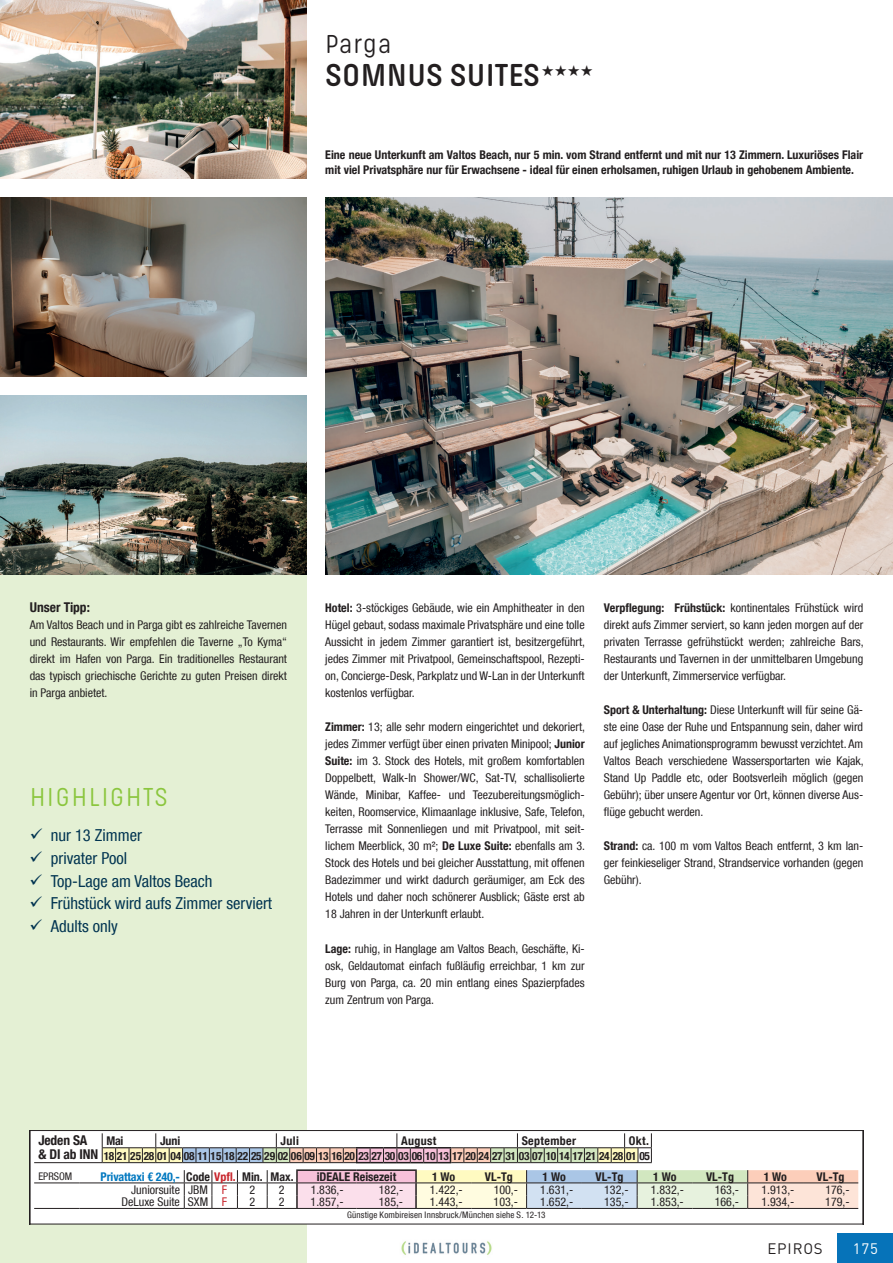
<style>
.page{position:relative;width:893px;height:1263px;background:#fff}
.page>*{position:absolute;margin:0;border:0;box-sizing:border-box;transform-origin:0 0}
.t1{font:600 33px "Pilcrow Soft";letter-spacing:.01em;color:#231f20}
.t2{font:27px "Pilcrow Soft";letter-spacing:.05em;color:#8bc63e}
.t3{font:27px "Pilcrow Soft";letter-spacing:.035em;color:#231f20}
.t4{font:condensed 16.5px/22.5px "Helvetica Neue LT Com";color:#013451}
.t5{font:15px "DINOT";letter-spacing:.06em;color:#231f20}
.t6{font:15px "DINOT";color:#fff}
.t7{font:700 condensed 13.5px/14.2px "Helvetica Neue LT Com";letter-spacing:-.01em;color:#231f20}
.t8{font:condensed 12px/17px "Helvetica Neue LT Com";color:#231f20;text-align:justify}
.t9{font:700 condensed 12px/15.8px "Helvetica Neue LT Com";color:#231f20}
.t10{font:700 condensed 12px "Helvetica Neue LT Com";letter-spacing:-.01em;color:#0078c0}
.t11{font:700 condensed 12px "Helvetica Neue LT Com";letter-spacing:.03em;color:#231f20}
.t12{font:700 condensed 11.4px "Helvetica Neue LT Com";letter-spacing:-.04em;color:#231f20}
.t13{font:condensed 10.5px "Helvetica Neue LT Com";color:#231f20}
.t14{font:condensed 9px "Helvetica Neue LT Com";letter-spacing:.015em;color:#231f20}
.s1{font-weight:700}
.s2{color:#231f20}
.s3{color:#c8242b}
</style>
<div class="page">
<div style="left:0;top:574px;width:306px;height:689px;background:#e4f0d4"></div>
<img style="left:401px;top:1241px;width:91px;height:14px">
<div style="left:838px;top:1233px;width:55px;height:30px;background:#0673b9"></div>
<div style="left:30px;top:1130px;width:833px;height:94px;background:#fff"></div>
<hr style="left:34px;top:1162px;width:68px;height:1px;background:#231f20">
<hr style="left:34px;top:1182px;width:45px;height:1px;background:#231f20">
<hr style="left:79px;top:1182px;width:105px;height:1px;background:#231f20">
<hr style="left:34px;top:1208px;width:45px;height:1px;background:#231f20">
<hr style="left:79px;top:1208px;width:105px;height:1px;background:#231f20">
<svg style="left:102px;top:1130px;width:762px;height:97px"></svg>
<div style="left:30px;top:1130px;width:833px;height:94px;border:1px solid #231f20"></div>
<img style="left:0;top:0;width:306px;height:179px">
<img style="left:325px;top:198px;width:568px;height:376px">
<img style="left:0;top:395px;width:306px;height:179px">
<img style="left:0;top:198px;width:306px;height:178px">
<h2 class="t3" style="left:325px;top:31px;width:68px">Parga</h2>
<h1 class="t1" style="left:325px;top:59px;width:216px">SOMNUS SUITES</h1>
<p class="t9" style="left:325px;top:146px;width:539px">Eine neue Unterkunft am Valtos Beach, nur 5 min. vom Strand entfernt und mit nur 13 Zimmern. Luxuriöses Flair mit viel Privatsphäre nur für Erwachsene - ideal für einen erholsamen, ruhigen Urlaub in gehobenem Ambiente.</p>
<p class="t7" style="left:30px;top:600px;width:62px">Unser Tipp:</p>
<p class="t8" style="left:30px;top:616px;width:259px">Am Valtos Beach und in Parga gibt es zahlreiche Tavernen und Restaurants. Wir empfehlen die Taverne „To Kyma“ direkt im Hafen von Parga. Ein traditionelles Restaurant das typisch griechische Gerichte zu guten Preisen direkt in Parga anbietet.</p>
<h2 class="t2" style="left:30px;top:783px;width:139px">HIGHLIGHTS</h2>
<h3 class="t4" style="left:51px;top:824px;width:223px">nur 13 Zimmer<br>privater Pool<br>Top-Lage am Valtos Beach<br>Frühstück wird aufs Zimmer serviert<br>Adults only</h3>
<p class="t8" style="left:325px;top:599px;width:261px"><span class="s1">Hotel:</span> 3-stöckiges Gebäude, wie ein Amphitheater in den Hügel gebaut, sodass maximale Privatsphäre und eine tolle Aussicht in jedem Zimmer garantiert ist, besitzergeführt, jedes Zimmer mit Privatpool, Gemeinschaftspool, Rezepti&shy;on, Concierge-Desk, Parkplatz und W-Lan in der Unterkunft kostenlos verfügbar.</p>
<p class="t8" style="left:325px;top:718px;width:261px"><span class="s1">Zimmer:</span> 13; alle sehr modern eingerichtet und dekoriert, jedes Zimmer verfügt über einen privaten Minipool; <span class="s1">Junior Suite:</span> im 3. Stock des Hotels, mit großem komfortablen Doppelbett, Walk-In Shower/WC, Sat-TV, schallisolierte Wände, Minibar, Kaffee- und Teezubereitungsmöglich&shy;keiten, Roomservice, Klimaanlage inklusive, Safe, Telefon, Terrasse mit Sonnenliegen und mit Privatpool, mit seit&shy;lichem Meerblick, 30 m²; <span class="s1">De Luxe Suite:</span> ebenfalls am 3.<br>Stock des Hotels und bei gleicher Ausstattung, mit offenen Badezimmer und wirkt dadurch geräumiger, am Eck des Hotels und daher noch schönerer Ausblick; Gäste erst ab 18 Jahren in der Unterkunft erlaubt.</p>
<p class="t8" style="left:325px;top:940px;width:261px"><span class="s1">Lage:</span> ruhig, in Hanglage am Valtos Beach, Geschäfte, Ki&shy;osk, Geldautomat einfach fußläufig erreichbar, 1 km zur Burg von Parga, ca. 20 min entlang eines Spazierpfades zum Zentrum von Parga.</p>
<p class="t8" style="left:604px;top:599px;width:261px"><span class="s1">Verpflegung: Frühstück:</span> kontinentales Frühstück wird direkt aufs Zimmer serviert, so kann jeden morgen auf der privaten Terrasse gefrühstückt werden; zahlreiche Bars, Restaurants und Tavernen in der unmittelbaren Umgebung der Unterkunft, Zimmerservice verfügbar.</p>
<p class="t8" style="left:604px;top:701px;width:261px"><span class="s1">Sport &amp; Unterhaltung:</span> Diese Unterkunft will für seine Gä&shy;ste eine Oase der Ruhe und Entspannung sein, daher wird auf jegliches Animationsprogramm bewusst verzichtet. Am Valtos Beach verschiedene Wassersportarten wie Kajak, Stand Up Paddle etc, oder Bootsverleih möglich (gegen Gebühr); über unsere Agentur vor Ort, können diverse Aus&shy;flüge gebucht werden.</p>
<p class="t8" style="left:604px;top:837px;width:261px"><span class="s1">Strand:</span> ca. 100 m vom Valtos Beach entfernt, 3 km lan&shy;ger feinkieseliger Strand, Strandservice vorhanden (gegen Gebühr).</p>
<p class="t7" style="left:38px;top:1133px;width:61px">Jeden SA &amp; DI ab INN</p>
<p class="t9" style="left:106px;top:1133px;width:19px">Mai</p>
<p class="t9" style="left:160px;top:1133px;width:22px">Juni</p>
<p class="t9" style="left:281px;top:1133px;width:20px">Juli</p>
<p class="t9" style="left:401px;top:1133px;width:37px">August</p>
<p class="t11" style="left:522px;top:1133px;width:56px">September</p>
<p class="t9" style="left:629px;top:1133px;width:22px">Okt.</p>
<p class="t12" style="left:104px;top:1149px;width:548px">18 21 25 28 01 04 08 11 15 18 22 25 29 02 06 09 13 16 20 23 27 30 03 06 10 13 17 20 24 27 31 03 07 10 14 17 21 24 28 01 05</p>
<p class="t13" style="left:38px;top:1170px;width:35px">EPRSOM</p>
<p class="t10" style="left:101px;top:1169px;width:195px">Privattaxi € 240,- <span class="s2">Code</span> <span class="s3">Vpfl.</span> <span class="s2">Min. Max.</span></p>
<p class="t9" style="left:317px;top:1169px;width:81px">iDEALE Reisezeit</p>
<p class="t9" style="left:432px;top:1168px;width:25px">1 Wo</p>
<p class="t9" style="left:485px;top:1168px;width:29px">VL-Tg</p>
<p class="t9" style="left:543px;top:1168px;width:25px">1 Wo</p>
<p class="t9" style="left:595px;top:1168px;width:29px">VL-Tg</p>
<p class="t9" style="left:653px;top:1168px;width:25px">1 Wo</p>
<p class="t9" style="left:706px;top:1168px;width:29px">VL-Tg</p>
<p class="t9" style="left:764px;top:1168px;width:25px">1 Wo</p>
<p class="t9" style="left:817px;top:1168px;width:29px">VL-Tg</p>
<p class="t8" style="left:131px;top:1181px;width:98px">Juniorsuite JBM <span class="s3">F</span></p>
<p class="t8" style="left:249px;top:1181px;width:7px">2</p>
<p class="t8" style="left:279px;top:1181px;width:7px">2</p>
<p class="t8" style="left:311px;top:1181px;width:35px">1.836,-</p>
<p class="t8" style="left:379px;top:1181px;width:26px">182,-</p>
<p class="t8" style="left:430px;top:1181px;width:35px">1.422,-</p>
<p class="t8" style="left:494px;top:1181px;width:26px">100,-</p>
<p class="t8" style="left:540px;top:1181px;width:35px">1.631,-</p>
<p class="t8" style="left:604px;top:1181px;width:26px">132,-</p>
<p class="t8" style="left:651px;top:1181px;width:35px">1.832,-</p>
<p class="t8" style="left:715px;top:1181px;width:26px">163,-</p>
<p class="t8" style="left:761px;top:1181px;width:35px">1.913,-</p>
<p class="t8" style="left:825px;top:1181px;width:26px">176,-</p>
<p class="t8" style="left:122px;top:1193px;width:107px">DeLuxe Suite SXM <span class="s3">F</span></p>
<p class="t8" style="left:249px;top:1193px;width:7px">2</p>
<p class="t8" style="left:279px;top:1193px;width:7px">2</p>
<p class="t8" style="left:311px;top:1193px;width:35px">1.857,-</p>
<p class="t8" style="left:379px;top:1193px;width:26px">185,-</p>
<p class="t8" style="left:430px;top:1193px;width:35px">1.443,-</p>
<p class="t8" style="left:494px;top:1193px;width:26px">103,-</p>
<p class="t8" style="left:540px;top:1193px;width:35px">1.652,-</p>
<p class="t8" style="left:604px;top:1193px;width:26px">135,-</p>
<p class="t8" style="left:651px;top:1193px;width:35px">1.853,-</p>
<p class="t8" style="left:715px;top:1193px;width:26px">166,-</p>
<p class="t8" style="left:761px;top:1193px;width:35px">1.934,-</p>
<p class="t8" style="left:825px;top:1193px;width:26px">179,-</p>
<p class="t14" style="left:347px;top:1210px;width:200px">Günstige Kombireisen Innsbruck/München siehe S. 12-13</p>
<p class="t5" style="left:767px;top:1237px;width:57px">EPIROS</p>
<p class="t6" style="left:853px;top:1237px;width:26px">175</p>
</div>
